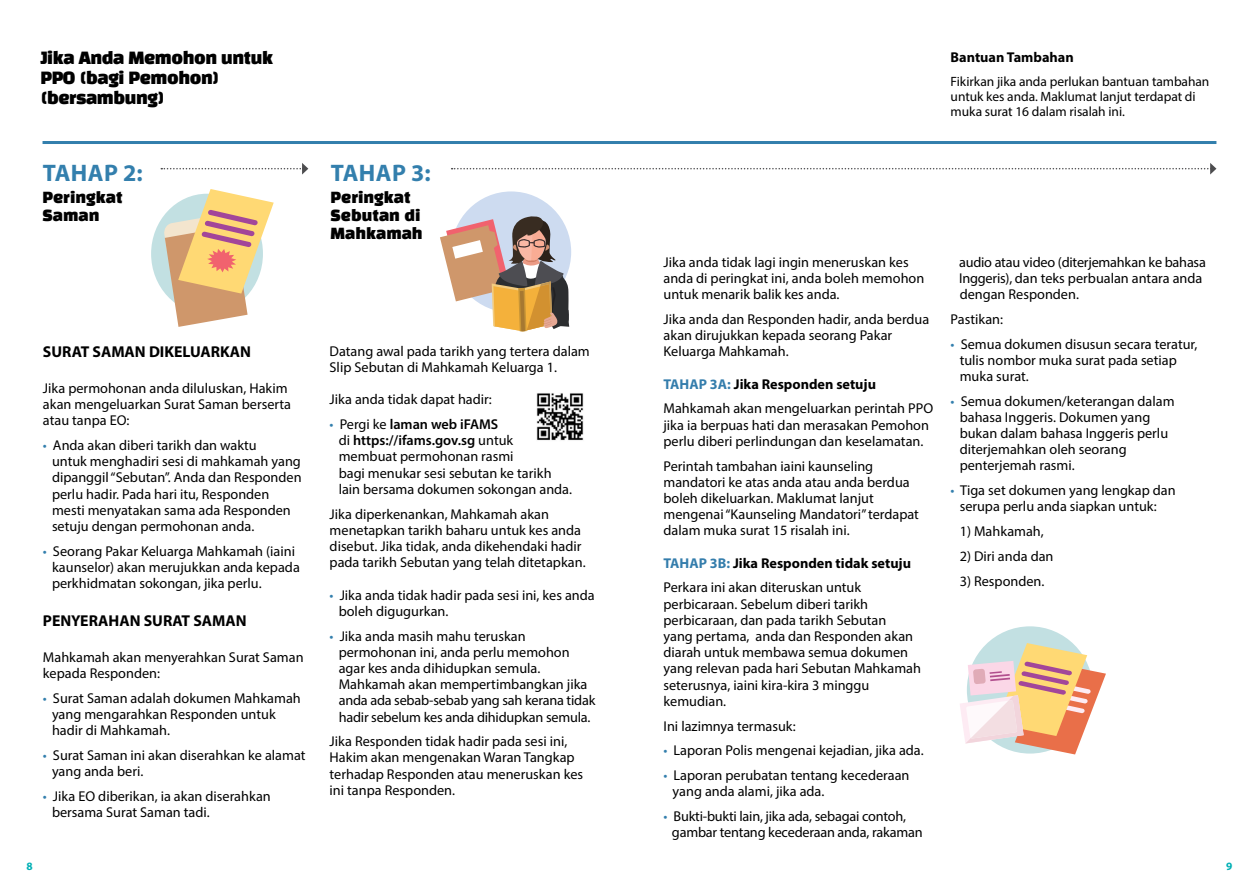
<style>
.page{position:relative;width:1259px;height:893px;background:#fff}
.page>*{position:absolute;margin:0;border:0;box-sizing:border-box;transform-origin:0 0}
.t1{font:700 24px "Myriad Pro";letter-spacing:.02em;color:#337fad}
.t2{font:16.5px/19.8px "Black Han Sans";letter-spacing:-.025em;color:#000}
.t3{font:700 15.75px "Myriad Pro";color:#000}
.t4{font:15px/18px "Black Han Sans";color:#000}
.t5{font:14.25px/16.2px "Myriad Pro";color:#000}
.t6{font:700 14.25px "Myriad Pro";color:#000}
.t7{font:13.5px/15.3px "Myriad Pro";letter-spacing:-.005em;color:#000}
.t8{font:700 11.25px "Myriad Pro";color:#00b0b5}
.s1{color:#337fad}
.s2{font-weight:600}
.s3{font-weight:700;color:#347dac}
.s4{font-weight:700}
</style>
<div class="page">
<svg style="left:161px;top:163px;width:147px;height:12px"></svg>
<hr style="left:43px;top:141px;width:1173px;height:3px;background:#337fad">
<svg style="left:451px;top:163px;width:765px;height:12px"></svg>
<div style="left:151px;top:194px;width:112px;height:120px;background:#c2e0e2;border-radius:50%"></div>
<svg style="left:163px;top:189px;width:111px;height:138px"></svg>
<img style="left:536px;top:393px;width:48px;height:48px">
<div style="left:967px;top:626px;width:126px;height:128px;background:#c2e0e2;border-radius:50%"></div>
<svg style="left:960px;top:643px;width:146px;height:111px"></svg>
<div style="left:451px;top:191px;width:120px;height:121px;background:#cddbf0;border-radius:50%"></div>
<svg style="left:440px;top:215px;width:129px;height:116px"></svg>
<p class="t2" style="left:40px;top:49px;width:234px">Jika Anda Memohon untuk<br>PPO (bagi Pemohon) (bersambung)</p>
<p class="t6" style="left:950px;top:48px;width:125px">Bantuan Tambahan</p>
<p class="t7" style="left:950px;top:73px;width:260px">Fikirkan jika anda perlukan bantuan tambahan untuk kes anda. Maklumat lanjut terdapat di muka surat 16 dalam risalah ini.</p>
<h1 class="t1" style="left:43px;top:157px;width:101px">TAHAP 2:</h1>
<p class="t4" style="left:43px;top:189px;width:82px">Peringkat<br>Saman</p>
<h1 class="t1" style="left:331px;top:157px;width:101px">TAHAP 3:</h1>
<p class="t4" style="left:330px;top:189px;width:94px">Peringkat<br>Sebutan di<br>Mahkamah</p>
<p class="t3" style="left:43px;top:342px;width:210px">SURAT SAMAN DIKELUARKAN</p>
<p class="t5" style="left:43px;top:380px;width:250px">Jika permohonan anda diluluskan, Hakim akan mengeluarkan Surat Saman berserta atau tanpa EO:</p>
<p class="t5" style="left:52px;top:437px;width:251px;text-indent:-9px"><span class="s1">•</span> Anda akan diberi tarikh dan waktu<br>untuk menghadiri sesi di mahkamah yang dipanggil “Sebutan”. Anda dan Responden perlu hadir. Pada hari itu, Responden mesti menyatakan sama ada Responden setuju dengan permohonan anda.</p>
<p class="t5" style="left:52px;top:543px;width:249px;text-indent:-9px"><span class="s1">•</span> Seorang Pakar Keluarga Mahkamah (iaini kaunselor) akan merujukkan anda kepada perkhidmatan sokongan, jika perlu.</p>
<p class="t3" style="left:43px;top:611px;width:205px">PENYERAHAN SURAT SAMAN</p>
<p class="t5" style="left:43px;top:649px;width:262px">Mahkamah akan menyerahkan Surat Saman kepada Responden:</p>
<p class="t5" style="left:52px;top:690px;width:250px;text-indent:-9px"><span class="s1">•</span> Surat Saman adalah dokumen Mahkamah yang mengarahkan Responden untuk hadir di Mahkamah.</p>
<p class="t5" style="left:52px;top:747px;width:255px;text-indent:-9px"><span class="s1">•</span> Surat Saman ini akan diserahkan ke alamat yang anda beri.</p>
<p class="t5" style="left:52px;top:788px;width:220px;text-indent:-9px"><span class="s1">•</span> Jika EO diberikan, ia akan diserahkan bersama Surat Saman tadi.</p>
<p class="t5" style="left:330px;top:343px;width:262px">Datang awal pada tarikh yang tertera dalam<br>Slip Sebutan di Mahkamah Keluarga 1.</p>
<p class="t5" style="left:330px;top:391px;width:164px">Jika anda tidak dapat hadir:</p>
<p class="t5" style="left:339px;top:416px;width:235px;text-indent:-9px"><span class="s1">•</span> Pergi ke <span class="s2">laman web iFAMS<br></span>di <span class="s2">https://ifams.gov.sg</span> untuk membuat permohonan rasmi<br>bagi menukar sesi sebutan ke tarikh lain bersama dokumen sokongan anda.</p>
<p class="t5" style="left:330px;top:505px;width:257px">Jika diperkenankan, Mahkamah akan menetapkan tarikh baharu untuk kes anda disebut. Jika tidak, anda dikehendaki hadir pada tarikh Sebutan yang telah ditetapkan.</p>
<p class="t5" style="left:339px;top:586px;width:258px;text-indent:-9px"><span class="s1">•</span> Jika anda tidak hadir pada sesi ini, kes anda boleh digugurkan.</p>
<p class="t5" style="left:339px;top:627px;width:258px;text-indent:-9px"><span class="s1">•</span> Jika anda masih mahu teruskan permohonan ini, anda perlu memohon agar kes anda dihidupkan semula.<br>Mahkamah akan mempertimbangkan jika anda ada sebab-sebab yang sah kerana tidak hadir sebelum kes anda dihidupkan semula.</p>
<p class="t5" style="left:330px;top:733px;width:255px">Jika Responden tidak hadir pada sesi ini, Hakim akan mengenakan Waran Tangkap terhadap Responden atau meneruskan kes ini tanpa Responden.</p>
<p class="t5" style="left:663px;top:254px;width:262px">Jika anda tidak lagi ingin meneruskan kes anda di peringkat ini, anda boleh memohon untuk menarik balik kes anda.</p>
<p class="t5" style="left:663px;top:311px;width:267px">Jika anda dan Responden hadir, anda berdua akan dirujukkan kepada seorang Pakar<br>Keluarga Mahkamah.</p>
<p class="t5" style="left:663px;top:371px;width:271px;line-height:24.8px"><span class="s3">TAHAP 3A:</span> <span class="s4">Jika Responden setuju<br></span>Mahkamah akan mengeluarkan perintah PPO</p>
<p class="t5" style="left:663px;top:416px;width:267px">jika ia berpuas hati dan merasakan Pemohon perlu diberi perlindungan dan keselamatan.</p>
<p class="t5" style="left:663px;top:457px;width:257px">Perintah tambahan iaini kaunseling mandatori ke atas anda atau anda berdua boleh dikeluarkan. Maklumat lanjut mengenai “Kaunseling Mandatori” terdapat dalam muka surat 15 risalah ini.</p>
<p class="t5" style="left:663px;top:550px;width:249px;line-height:24.8px"><span class="s3">TAHAP 3B:</span> <span class="s4">Jika Responden tidak setuju<br></span>Perkara ini akan diteruskan untuk</p>
<p class="t5" style="left:663px;top:596px;width:259px">perbicaraan. Sebelum diberi tarikh perbicaraan, dan pada tarikh Sebutan<br>yang pertama, anda dan Responden akan diarah untuk membawa semua dokumen yang relevan pada hari Sebutan Mahkamah seterusnya, iaini kira-kira 3 minggu kemudian.</p>
<p class="t5" style="left:663px;top:717px;width:134px">Ini lazimnya termasuk:</p>
<p class="t5" style="left:663px;top:742px;width:262px"><span class="s1">•</span> Laporan Polis mengenai kejadian, jika ada.</p>
<p class="t5" style="left:672px;top:767px;width:238px;text-indent:-9px"><span class="s1">•</span> Laporan perubatan tentang kecederaan yang anda alami, jika ada.</p>
<p class="t5" style="left:672px;top:808px;width:252px;text-indent:-8px"><span class="s1">•</span> Bukti-bukti lain, jika ada, sebagai contoh, gambar tentang kecederaan anda, rakaman</p>
<p class="t5" style="left:959px;top:254px;width:248px">audio atau video (diterjemahkan ke bahasa<br>Inggeris), dan teks perbualan antara anda dengan Responden.</p>
<p class="t5" style="left:950px;top:311px;width:54px">Pastikan:</p>
<p class="t5" style="left:959px;top:335px;width:239px;text-indent:-9px"><span class="s1">•</span> Semua dokumen disusun secara teratur, tulis nombor muka surat pada setiap muka surat.</p>
<p class="t5" style="left:959px;top:393px;width:216px;text-indent:-9px"><span class="s1">•</span> Semua dokumen/keterangan dalam bahasa Inggeris. Dokumen yang bukan dalam bahasa Inggeris perlu diterjemahkan oleh seorang penterjemah rasmi.</p>
<p class="t5" style="left:959px;top:482px;width:217px;text-indent:-9px"><span class="s1">•</span> Tiga set dokumen yang lengkap dan serupa perlu anda siapkan untuk:</p>
<p class="t5" style="left:959px;top:523px;width:86px">1) Mahkamah,</p>
<p class="t5" style="left:959px;top:548px;width:95px">2) Diri anda dan</p>
<p class="t5" style="left:959px;top:572px;width:86px">3) Responden.</p>
<p class="t8" style="left:26px;top:858px;width:8px">8</p>
<p class="t8" style="left:1226px;top:858px;width:8px">9</p>
</div>
